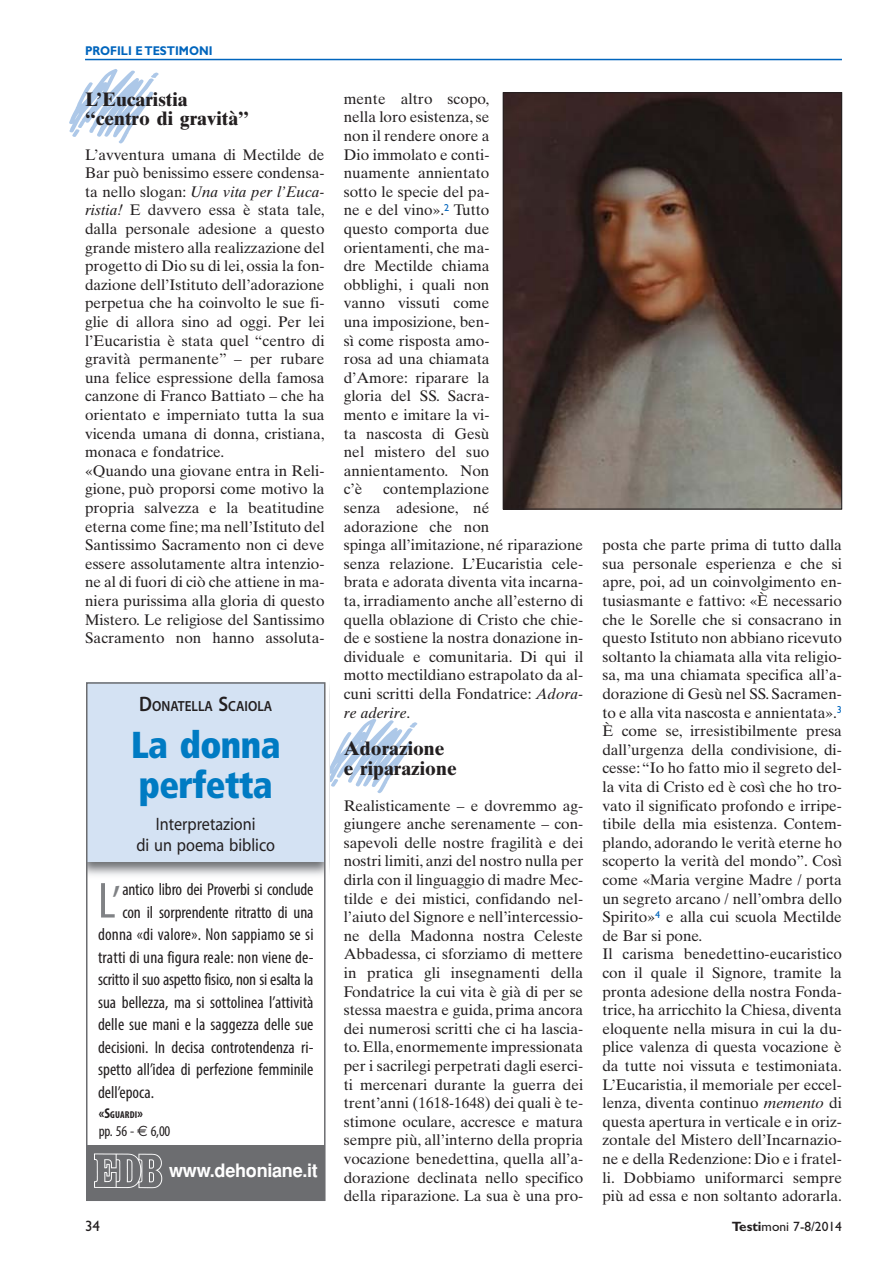
<style>
.page{position:relative;width:893px;height:1263px;background:#fff}
.page>*{position:absolute;margin:0;border:0;box-sizing:border-box;transform-origin:0 0}
.t1{font:condensed 51px "Myriad Pro";color:#808285}
.t2{font:900 condensed 37.5px/40.5px "Frutiger";letter-spacing:-.015em;color:#007bc3;scale:.95 1}
.t3{font:700 19.5px/19.5px "Times Ten";color:#231f20}
.t4{font:700 18.45px "Helvetica";letter-spacing:-.015em;color:#fff}
.t5{font:18px/21px "Myriad";color:#231f20;text-align:center;scale:.9 1}
.t6{font:condensed 17.25px "Myriad Pro";letter-spacing:.005em;color:#231f20}
.t7{font:15.3px/18.6px "Times Ten";color:#231f20}
.t8{font:condensed 15px "Myriad Pro";color:#231f20}
.t9{font:15px "Gill Sans";color:#231f20}
.t10{font:600 14.7px "Myriad Pro";color:#231f20;scale:.9 1}
.t11{font:13.5px "Gill Sans";color:#231f20}
.t12{font:700 12.75px "Gill Sans";color:#0065bd;scale:.9 1}
.t13{font:700 condensed 10.05px "Myriad Pro";letter-spacing:.02em;color:#231f20}
.s1{font-style:italic}
.s2{font-size:21px}
.s3{font-size:47.25px}
.s4{font-size:14.25px}
.s5{font-family:"Euro Sans";font-stretch:normal}
.s6{font-weight:700}
</style>
<div class="page">
<hr style="left:85px;top:59px;width:757px;height:1px;background:#0065bd">
<div style="left:86px;top:682px;width:240px;height:179px;background:#d4e2f3"></div>
<div style="left:86px;top:1145px;width:239px;height:55px;background:#6c6d70"></div>
<img style="left:94px;top:1153px;width:69px;height:36px">
<div style="left:86px;top:682px;width:240px;height:519px;border:2px solid #6c6d70"></div>
<img style="left:505px;top:94px;width:335px;height:413px">
<div style="left:503px;top:92px;width:339px;height:417px;border:1px solid #231f20"></div>
<svg style="left:329px;top:718px;width:1px;height:75px"></svg>
<p class="t12" style="left:85px;top:46px;width:143px">PROFILI E TESTIMONI</p>
<p class="t3" style="left:85px;top:91px;width:165px">L’Eucaristia “centro di gravità”</p>
<p class="t7" style="left:85px;top:147px;width:241px">L’avventura umana di Mectilde de Bar può benissimo essere condensa&shy;ta nello slogan: <span class="s1">Una vita per l’Euca&shy;ristia!</span> E davvero essa è stata tale, dalla personale adesione a questo grande mistero alla realizzazione del progetto di Dio su di lei, ossia la fon&shy;dazione dell’Istituto dell’adorazione perpetua che ha coinvolto le sue fi&shy;glie di allora sino ad oggi. Per lei l’Eucaristia è stata quel “centro di gravità permanente” – per rubare una felice espressione della famosa canzone di Franco Battiato – che ha orientato e imperniato tutta la sua vicenda umana di donna, cristiana, monaca e fondatrice.<br>«Quando una giovane entra in Reli&shy;gione, può proporsi come motivo la propria salvezza e la beatitudine eterna come fine; ma nell’Istituto del Santissimo Sacramento non ci deve essere assolutamente altra intenzio&shy;ne al di fuori di ciò che attiene in ma&shy;niera purissima alla gloria di questo Mistero. Le religiose del Santissimo Sacramento non hanno assoluta-</p>
<p class="t10" style="left:139px;top:697px;width:149px"><span class="s2">D</span>ONATELLA <span class="s2">S</span>CAIOLA</p>
<h2 class="t2" style="left:131px;top:727px;width:159px">La donna perfetta</h2>
<p class="t5" style="left:136px;top:814px;width:156px">Interpretazioni<br>di un poema biblico</p>
<h1 class="t1" style="left:98px;top:882px;width:24px">L<span class="s3">’</span></h1>
<p class="t6" style="left:122px;top:883px;width:193px">antico libro dei Proverbi si conclude</p>
<p class="t6" style="left:122px;top:906px;width:193px">con il sorprendente ritratto di una</p>
<p class="t6" style="left:98px;top:928px;width:217px">donna «di valore». Non sappiamo se si</p>
<p class="t6" style="left:98px;top:951px;width:217px">tratti di una figura reale: non viene de-</p>
<p class="t6" style="left:98px;top:973px;width:217px">scritto il suo aspetto fisico, non si esalta la</p>
<p class="t6" style="left:98px;top:996px;width:217px">sua bellezza, ma si sottolinea l’attività</p>
<p class="t6" style="left:98px;top:1018px;width:217px">delle sue mani e la saggezza delle sue</p>
<p class="t6" style="left:98px;top:1041px;width:217px">decisioni. In decisa controtendenza ri-</p>
<p class="t6" style="left:98px;top:1063px;width:217px">spetto all’idea di perfezione femminile</p>
<p class="t6" style="left:98px;top:1086px;width:58px">dell’epoca.</p>
<p class="t13" style="left:99px;top:1109px;width:46px"><span class="s4">«S</span>GUARDI<span class="s4">»</span></p>
<p class="t8" style="left:99px;top:1125px;width:73px">pp. 56 - <span class="s5">€</span> 6,00</p>
<p class="t4" style="left:169px;top:1163px;width:150px">www.dehoniane.it</p>
<p class="t7" style="left:344px;top:91px;width:147px;text-align:justify">mente altro scopo, nella loro esistenza, se non il rendere onore a Dio immolato e conti&shy;nuamente annientato sotto le specie del pa&shy;ne e del vino».<sup>2</sup> Tutto questo comporta due orientamenti, che ma&shy;dre Mectilde chiama obblighi, i quali non vanno vissuti come una imposizione, ben&shy;sì come risposta amo&shy;rosa ad una chiamata d’Amore: riparare la gloria del SS. Sacra&shy;mento e imitare la vi&shy;ta nascosta di Gesù nel mistero del suo annientamento. Non c’è</p>
<p class="t7" style="left:344px;top:481px;width:241px;text-indent:39px">contemplazione<br>senza adesione, né<br>adorazione che non<br>spinga all’imitazione, né riparazione senza relazione. L’Eucaristia cele&shy;brata e adorata diventa vita incarna&shy;ta, irradiamento anche all’esterno di quella oblazione di Cristo che chie&shy;de e sostiene la nostra donazione in&shy;dividuale e comunitaria. Di qui il motto mectildiano estrapolato da al&shy;cuni scritti della Fondatrice: <span class="s1">Adora&shy;re aderire</span>.</p>
<p class="t3" style="left:344px;top:741px;width:115px">Adorazione e riparazione</p>
<p class="t7" style="left:344px;top:798px;width:241px;text-align:justify">Realisticamente – e dovremmo ag&shy;giungere anche serenamente – con&shy;sapevoli delle nostre fragilità e dei nostri limiti, anzi del nostro nulla per dirla con il linguaggio di madre Mec&shy;tilde e dei mistici, confidando nel&shy;l’aiuto del Signore e nell’intercessio&shy;ne della Madonna nostra Celeste Abbadessa, ci sforziamo di mettere in pratica gli insegnamenti della Fondatrice la cui vita è già di per se stessa maestra e guida, prima ancora dei numerosi scritti che ci ha lascia&shy;to. Ella, enormemente impressionata per i sacrilegi perpetrati dagli eserci&shy;ti mercenari durante la guerra dei trent’anni (1618-1648) dei quali è te&shy;stimone oculare, accresce e matura sempre più, all’interno della propria vocazione benedettina, quella all’a&shy;dorazione declinata nello specifico della riparazione. La sua è una pro-</p>
<p class="t7" style="left:602px;top:537px;width:241px">posta che parte prima di tutto dalla sua personale esperienza e che si apre, poi, ad un coinvolgimento en&shy;tusiasmante e fattivo: «È necessario che le Sorelle che si consacrano in questo Istituto non abbiano ricevuto soltanto la chiamata alla vita religio&shy;sa, ma una chiamata specifica all’a&shy;dorazione di Gesù nel SS. Sacramen&shy;to e alla vita nascosta e annientata».<sup>3<br></sup>È come se, irresistibilmente presa dall’urgenza della condivisione, di&shy;cesse: “Io ho fatto mio il segreto del&shy;la vita di Cristo ed è così che ho tro&shy;vato il significato profondo e irripe&shy;tibile della mia esistenza. Contem&shy;plando, adorando le verità eterne ho scoperto la verità del mondo”. Così come «Maria vergine Madre / porta un segreto arcano / nell’ombra dello Spirito»<sup>4</sup> e alla cui scuola Mectilde de Bar si pone.<br>Il carisma benedettino-eucaristico con il quale il Signore, tramite la pronta adesione della nostra Fonda&shy;trice, ha arricchito la Chiesa, diventa eloquente nella misura in cui la du&shy;plice valenza di questa vocazione è da tutte noi vissuta e testimoniata.<br>L’Eucaristia, il memoriale per eccel&shy;lenza, diventa continuo <span class="s1">memento</span> di questa apertura in verticale e in oriz&shy;zontale del Mistero dell’Incarnazio&shy;ne e della Redenzione: Dio e i fratel&shy;li. Dobbiamo uniformarci sempre più ad essa e non soltanto adorarla.</p>
<p class="t9" style="left:85px;top:1221px;width:16px">34</p>
<p class="t11" style="left:732px;top:1222px;width:112px"><span class="s6">Testi</span>moni 7-8/2014</p>
</div>
